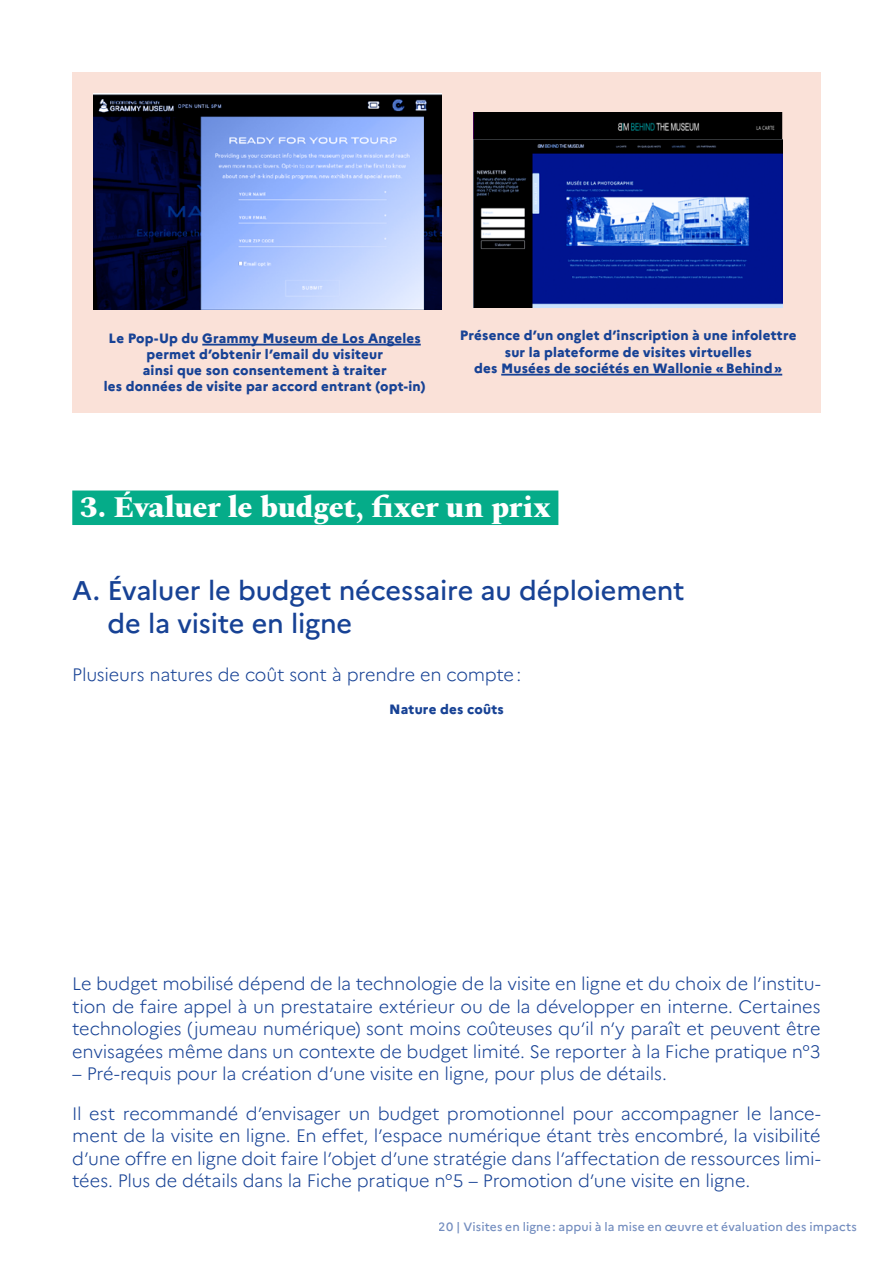
<style>
.page{position:relative;width:893px;height:1263px;background:#fff}
.page>*{position:absolute;margin:0;border:0;box-sizing:border-box;transform-origin:0 0}
.t1{font:800 30px "Spectral";letter-spacing:-.01em;color:#fff}
.t2{font:500 27px/32.4px "Marianne";letter-spacing:-.01em;color:#174295}
.t3{font:300 18px/22.5px "Marianne";letter-spacing:-.015em;color:#174295;text-align:justify}
.t4{font:800 13.5px/16.2px "Marianne";letter-spacing:.01em;color:#174295;text-align:center}
.t5{font:500 12px "Marianne";letter-spacing:.01em;color:#174295}
</style>
<div class="page">
<div style="left:72px;top:490px;width:486px;height:35px;background:#05ac89"></div>
<div style="left:72px;top:72px;width:749px;height:341px;background:#fae1d8"></div>
<hr style="left:202px;top:344px;width:219px;height:1px;background:#174295">
<img style="left:94px;top:94px;width:348px;height:215px">
<hr style="left:501px;top:374px;width:281px;height:2px;background:#174295">
<img style="left:474px;top:112px;width:309px;height:195px">
<p class="t4" style="left:104px;top:329px;width:324px">Le Pop-Up du Grammy Museum de Los Angeles permet d’obtenir l’email du visiteur<br>ainsi que son consentement à traiter<br>les données de visite par accord entrant (opt-in)</p>
<p class="t4" style="left:460px;top:326px;width:338px">Présence d’un onglet d’inscription à une infolettre sur la plateforme de visites virtuelles<br>des Musées de sociétés en Wallonie « Behind »</p>
<h1 class="t1" style="left:80px;top:485px;width:473px">3. Évaluer le budget, fixer un prix</h1>
<h2 class="t2" style="left:108px;top:572px;width:579px;text-indent:-35px">A. Évaluer le budget nécessaire au déploiement de la visite en ligne</h2>
<p class="t3" style="left:72px;top:661px;width:450px">Plusieurs natures de coût sont à prendre en compte :</p>
<p class="t4" style="left:389px;top:700px;width:116px">Nature des coûts</p>
<p class="t3" style="left:72px;top:971px;width:750px">Le budget mobilisé dépend de la technologie de la visite en ligne et du choix de l’institu&shy;tion de faire appel à un prestataire extérieur ou de la développer en interne. Certaines technologies (jumeau numérique) sont moins coûteuses qu’il n’y paraît et peuvent être envisagées même dans un contexte de budget limité. Se reporter à la Fiche pratique n°3</p>
<p class="t3" style="left:72px;top:1053px;width:750px;line-height:39.5px">– Pré-requis pour la création d’une visite en ligne, pour plus de détails.<br>Il est recommandé d’envisager un budget promotionnel pour accompagner le lance-</p>
<p class="t3" style="left:72px;top:1123px;width:750px">ment de la visite en ligne. En effet, l’espace numérique étant très encombré, la visibilité d’une offre en ligne doit faire l’objet d’une stratégie dans l’affectation de ressources limi&shy;tées. Plus de détails dans la Fiche pratique n°5 – Promotion d’une visite en ligne.</p>
<p class="t5" style="left:439px;top:1218px;width:420px">20 | Visites en ligne : appui à la mise en œuvre et évaluation des impacts</p>
</div>
